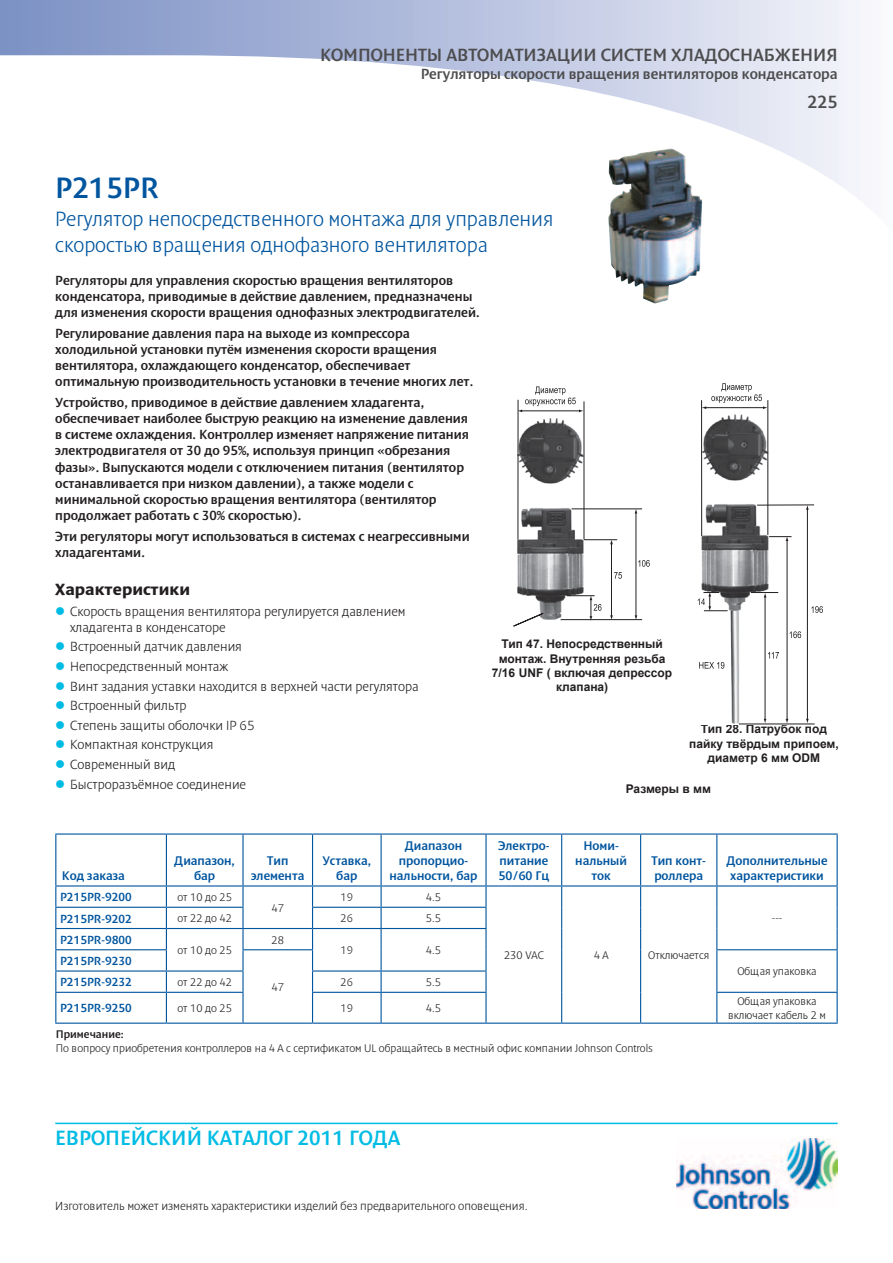
<style>
.page{position:relative;width:893px;height:1263px;background:#fff}
.page>*{position:absolute;margin:0;border:0;box-sizing:border-box;transform-origin:0 0}
.t1{font:30px "Denda New C";color:#00559f}
.t2{font:21px/25.2px "Denda New Light C";color:#00559f}
.t3{font:21px "Denda New C";color:#00bce4}
.t4{font:18px "Denda New C";color:#4d4d4f}
.t5{font:700 16.5px "Denda New C";color:#231f20}
.t6{font:15px "Denda New C";color:#4d4d4f}
.t7{font:13.5px/16.2px "Denda New C";color:#231f20}
.t8{font:13.5px/19.6px "Denda New Light C";color:#231f20}
.t9{font:12.75px/15px "Denda New C";color:#00559f;text-align:center}
.t10{font:700 12px/14.4px "Arial";color:#231f20;text-align:center}
.t11{font:12px "Denda New Light C";color:#231f20}
.t12{font:12px "Denda New C";color:#00559f}
.t13{font:11.25px/13.5px "Denda New Light C";color:#231f20;text-align:center}
.t14{font:11.25px "Denda New C";color:#231f20}
</style>
<div class="page">
<svg style="left:0;top:0;width:860px;height:202px"></svg>
<img style="left:677px;top:1138px;width:161px;height:70px">
<hr style="left:55px;top:1123px;width:783px;height:1px;background:#00bce4">
<img style="left:608px;top:148px;width:94px;height:156px">
<img style="left:513px;top:412px;width:130px;height:215px">
<hr style="left:518px;top:400px;width:1px;height:140px;background:#231f20">
<hr style="left:584px;top:401px;width:1px;height:138px;background:#231f20">
<hr style="left:572px;top:509px;width:70px;height:1px;background:#231f20">
<hr style="left:561px;top:619px;width:81px;height:1px;background:#231f20">
<hr style="left:584px;top:539px;width:33px;height:1px;background:#231f20">
<svg style="left:513px;top:613px;width:30px;height:13px"></svg>
<svg style="left:614px;top:572px;width:8px;height:7px"></svg>
<svg style="left:638px;top:560px;width:12px;height:7px"></svg>
<svg style="left:517px;top:386px;width:67px;height:26px"></svg>
<svg style="left:567px;top:595px;width:34px;height:26px"></svg>
<hr style="left:636px;top:512px;width:1px;height:104px;background:#231f20">
<hr style="left:611px;top:543px;width:1px;height:73px;background:#231f20">
<svg style="left:610px;top:615px;width:3px;height:5px"></svg>
<svg style="left:610px;top:539px;width:3px;height:5px"></svg>
<img style="left:697px;top:409px;width:110px;height:315px">
<hr style="left:701px;top:400px;width:1px;height:136px;background:#231f20">
<hr style="left:768px;top:400px;width:1px;height:135px;background:#231f20">
<hr style="left:757px;top:505px;width:57px;height:1px;background:#231f20">
<hr style="left:739px;top:724px;width:76px;height:1px;background:#231f20">
<svg style="left:768px;top:652px;width:11px;height:6px"></svg>
<svg style="left:790px;top:631px;width:11px;height:7px"></svg>
<svg style="left:811px;top:606px;width:12px;height:7px"></svg>
<svg style="left:699px;top:662px;width:25px;height:7px"></svg>
<svg style="left:698px;top:592px;width:30px;height:19px"></svg>
<hr style="left:807px;top:509px;width:1px;height:211px;background:#231f20">
<svg style="left:806px;top:505px;width:3px;height:5px"></svg>
<hr style="left:787px;top:540px;width:1px;height:180px;background:#231f20">
<svg style="left:769px;top:536px;width:22px;height:5px"></svg>
<hr style="left:765px;top:596px;width:1px;height:124px;background:#231f20">
<svg style="left:751px;top:592px;width:27px;height:5px"></svg>
<svg style="left:701px;top:383px;width:67px;height:26px"></svg>
<hr style="left:55px;top:833px;width:111px;height:2px;background:#00559f">
<hr style="left:166px;top:833px;width:77px;height:2px;background:#00559f">
<hr style="left:243px;top:833px;width:70px;height:2px;background:#00559f">
<hr style="left:313px;top:833px;width:68px;height:2px;background:#00559f">
<hr style="left:381px;top:833px;width:105px;height:2px;background:#00559f">
<hr style="left:486px;top:833px;width:76px;height:2px;background:#00559f">
<hr style="left:562px;top:833px;width:79px;height:2px;background:#00559f">
<hr style="left:641px;top:833px;width:76px;height:2px;background:#00559f">
<hr style="left:717px;top:833px;width:121px;height:2px;background:#00559f">
<svg style="left:55px;top:834px;width:783px;height:188px"></svg>
<hr style="left:55px;top:1022px;width:111px;height:2px;background:#00559f">
<hr style="left:166px;top:1022px;width:77px;height:2px;background:#00559f">
<hr style="left:243px;top:1022px;width:70px;height:2px;background:#00559f">
<hr style="left:313px;top:1022px;width:68px;height:2px;background:#00559f">
<hr style="left:381px;top:1022px;width:105px;height:2px;background:#00559f">
<hr style="left:486px;top:1022px;width:76px;height:2px;background:#00559f">
<hr style="left:562px;top:1022px;width:79px;height:2px;background:#00559f">
<hr style="left:641px;top:1022px;width:76px;height:2px;background:#00559f">
<hr style="left:717px;top:1022px;width:121px;height:2px;background:#00559f">
<h3 class="t4" style="left:320px;top:45px;width:519px">КОМПОНЕНТЫ АВТОМАТИЗАЦИИ СИСТЕМ ХЛАДОСНАБЖЕНИЯ</h3>
<p class="t6" style="left:421px;top:66px;width:418px">Регуляторы скорости вращения вентиляторов конденсатора</p>
<h1 class="t1" style="left:55px;top:172px;width:105px">P215PR</h1>
<h2 class="t2" style="left:55px;top:207px;width:500px">Регулятор непосредственного монтажа для управления скоростью вращения однофазного вентилятора</h2>
<h3 class="t4" style="left:807px;top:92px;width:32px">225</h3>
<p class="t7" style="left:55px;top:272px;width:426px">Регуляторы для управления скоростью вращения вентиляторов конденсатора, приводимые в действие давлением, предназначены для изменения скорости вращения однофазных электродвигателей.</p>
<p class="t7" style="left:55px;top:325px;width:419px">Регулирование давления пара на выходе из компрессора холодильной установки путём изменения скорости вращения вентилятора, охлаждающего конденсатор, обеспечивает оптимальную производительность установки в течение многих лет.</p>
<p class="t7" style="left:55px;top:394px;width:415px">Устройство, приводимое в действие давлением хладагента, обеспечивает наиболее быструю реакцию на изменение давления в системе охлаждения. Контроллер изменяет напряжение питания электродвигателя от 30 до 95%, используя принцип «обрезания фазы». Выпускаются модели с отключением питания (вентилятор останавливается при низком давлении), а также модели с минимальной скоростью вращения вентилятора (вентилятор продолжает работать с 30% скоростью).</p>
<p class="t7" style="left:55px;top:528px;width:416px">Эти регуляторы могут использоваться в системах с неагрессивными хладагентами.</p>
<p class="t5" style="left:55px;top:581px;width:136px">Характеристики</p>
<p class="t8" style="left:70px;top:603px;width:337px;line-height:16.2px">Скорость вращения вентилятора регулируется давлением хладагента в конденсаторе</p>
<p class="t8" style="left:70px;top:637px;width:350px">Встроенный датчик давления<br>Непосредственный монтаж<br>Винт задания уставки находится в верхней части регулятора<br>Встроенный фильтр<br>Степень защиты оболочки IP 65<br>Компактная конструкция<br>Современный вид<br>Быстроразъёмное соединение</p>
<p class="t10" style="left:492px;top:637px;width:182px">Тип 47. Непосредственный монтаж. Внутренняя резьба<br>7/16 UNF ( включая депрессор клапана)</p>
<p class="t10" style="left:689px;top:722px;width:151px">Тип 28. Патрубок под пайку твёрдым припоем, диаметр 6 мм ODM</p>
<p class="t10" style="left:626px;top:782px;width:87px">Размеры в мм</p>
<p class="t9" style="left:62px;top:868px;width:65px">Код заказа</p>
<p class="t9" style="left:174px;top:853px;width:62px">Диапазон, бар</p>
<p class="t9" style="left:251px;top:853px;width:55px">Тип элемента</p>
<p class="t9" style="left:322px;top:853px;width:50px">Уставка, бар</p>
<p class="t9" style="left:390px;top:838px;width:90px">Диапазон пропорцио&shy;нальности, бар</p>
<p class="t9" style="left:498px;top:838px;width:53px;text-align:justify">Электро&shy;питание 50/60 Гц</p>
<p class="t9" style="left:575px;top:838px;width:53px">Номи&shy;нальный ток</p>
<p class="t12" style="left:60px;top:891px;width:73px">P215PR-9200</p>
<p class="t13" style="left:177px;top:890px;width:56px">от 10 до 25</p>
<p class="t13" style="left:271px;top:901px;width:14px">47</p>
<p class="t13" style="left:341px;top:890px;width:14px">19</p>
<p class="t13" style="left:426px;top:890px;width:17px">4.5</p>
<p class="t9" style="left:651px;top:853px;width:55px;text-align:left">Тип конт&shy;роллера</p>
<p class="t9" style="left:726px;top:853px;width:103px">Дополнительные характеристики</p>
<p class="t12" style="left:60px;top:912px;width:73px">P215PR-9202</p>
<p class="t13" style="left:177px;top:912px;width:56px">от 22 до 42</p>
<p class="t13" style="left:340px;top:912px;width:14px">26</p>
<p class="t13" style="left:426px;top:912px;width:17px">5.5</p>
<p class="t13" style="left:772px;top:912px;width:12px">---</p>
<p class="t12" style="left:60px;top:933px;width:73px">P215PR-9800</p>
<p class="t13" style="left:177px;top:944px;width:56px">от 10 до 25</p>
<p class="t13" style="left:271px;top:933px;width:14px">28</p>
<p class="t13" style="left:341px;top:944px;width:14px">19</p>
<p class="t13" style="left:426px;top:944px;width:17px">4.5</p>
<p class="t13" style="left:504px;top:948px;width:41px">230 VAC</p>
<p class="t13" style="left:594px;top:948px;width:16px">4 А</p>
<p class="t13" style="left:648px;top:948px;width:63px">Отключается</p>
<p class="t12" style="left:60px;top:954px;width:73px">P215PR-9230</p>
<p class="t13" style="left:737px;top:965px;width:81px">Общая упаковка</p>
<p class="t12" style="left:60px;top:976px;width:73px">P215PR-9232</p>
<p class="t13" style="left:177px;top:976px;width:56px">от 22 до 42</p>
<p class="t13" style="left:340px;top:976px;width:14px">26</p>
<p class="t13" style="left:426px;top:976px;width:17px">5.5</p>
<p class="t12" style="left:60px;top:1002px;width:73px">P215PR-9250</p>
<p class="t13" style="left:177px;top:1002px;width:56px">от 10 до 25</p>
<p class="t13" style="left:340px;top:1002px;width:14px">19</p>
<p class="t13" style="left:426px;top:1002px;width:17px">4.5</p>
<p class="t13" style="left:728px;top:995px;width:99px">Общая упаковка включает кабель 2 м</p>
<p class="t14" style="left:56px;top:1028px;width:69px">Примечание:</p>
<p class="t13" style="left:56px;top:1041px;width:599px">По вопросу приобретения контроллеров на 4 А с сертификатом UL обращайтесь в местный офис компании Johnson Controls</p>
<p class="t13" style="left:271px;top:980px;width:14px">47</p>
<h2 class="t3" style="left:55px;top:1127px;width:346px">ЕВРОПЕЙСКИЙ КАТАЛОГ 2011 ГОДА</h2>
<p class="t11" style="left:55px;top:1199px;width:474px">Изготовитель может изменять характеристики изделий без предварительного оповещения.</p>
</div>
